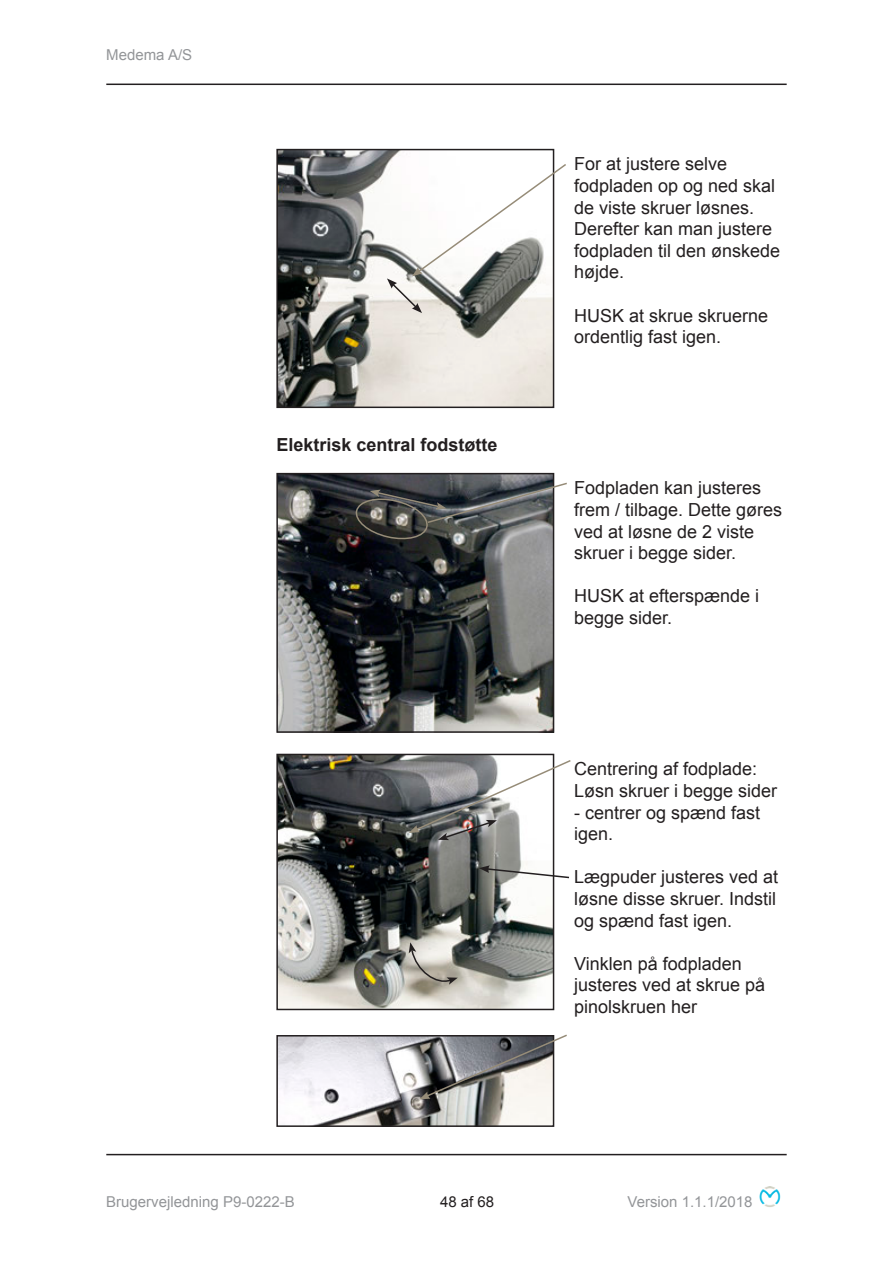
<style>
.page{position:relative;width:893px;height:1263px;background:#fff}
.page>*{position:absolute;margin:0;border:0;box-sizing:border-box;transform-origin:0 0}
.Brødtekst{font:18px/21.6px "Arial";color:#231f20}
.Brødtekst_fremhævet{font:700 18px "Arial";color:#231f20}
.t1{font:15px "Arial";color:#939598}
.t2{font:15px "Arial";color:#231f20}
</style>
<div class="page">
<hr style="left:106px;top:84px;width:681px;height:1px;background:#231f20">
<hr style="left:106px;top:1154px;width:681px;height:1px;background:#231f20">
<img style="left:759px;top:1186px;width:22px;height:21px">
<img style="left:279px;top:476px;width:272px;height:254px">
<div style="left:276px;top:473px;width:278px;height:260px;border:2px solid #231f20"></div>
<img style="left:279px;top:757px;width:272px;height:250px">
<div style="left:276px;top:754px;width:278px;height:256px;border:2px solid #231f20"></div>
<svg style="left:353px;top:481px;width:214px;height:60px"></svg>
<svg style="left:479px;top:865px;width:90px;height:14px"></svg>
<svg style="left:409px;top:759px;width:162px;height:81px"></svg>
<img style="left:279px;top:1038px;width:272px;height:86px">
<div style="left:276px;top:1035px;width:278px;height:92px;border:2px solid #231f20"></div>
<svg style="left:409px;top:942px;width:49px;height:43px"></svg>
<img style="left:279px;top:152px;width:272px;height:253px">
<div style="left:276px;top:149px;width:278px;height:259px;border:2px solid #231f20"></div>
<svg style="left:387px;top:162px;width:179px;height:151px"></svg>
<svg style="left:419px;top:1034px;width:148px;height:65px"></svg>
<p class="t1" style="left:106px;top:44px;width:87px">Medema A/S</p>
<p class="Brødtekst_fremhævet" style="left:276px;top:433px;width:223px">Elektrisk central fodstøtte</p>
<p class="Brødtekst" style="left:574px;top:153px;width:208px">For at justere selve fodpladen op og ned skal de viste skruer løsnes.<br>Derefter kan man justere fodpladen til den ønskede højde.</p>
<p class="Brødtekst" style="left:574px;top:305px;width:196px">HUSK at skrue skruerne ordentlig fast igen.</p>
<p class="Brødtekst" style="left:574px;top:477px;width:210px">Fodpladen kan justeres frem / tilbage. Dette gøres ved at løsne de 2 viste skruer i begge sider.</p>
<p class="Brødtekst" style="left:574px;top:585px;width:187px">HUSK at efterspænde i begge sider.</p>
<p class="Brødtekst" style="left:574px;top:758px;width:185px">Centrering af fodplade:</p>
<p class="Brødtekst" style="left:574px;top:780px;width:205px">Løsn skruer i begge sider</p>
<p class="Brødtekst" style="left:574px;top:801px;width:188px">- centrer og spænd fast igen.</p>
<p class="Brødtekst" style="left:574px;top:866px;width:206px;text-align:justify">Lægpuder justeres ved at løsne disse skruer. Indstil og spænd fast igen.</p>
<p class="Brødtekst" style="left:574px;top:953px;width:193px">Vinklen på fodpladen justeres ved at skrue på pinolskruen her</p>
<p class="t1" style="left:106px;top:1192px;width:190px">Brugervejledning P9-0222-B</p>
<p class="t2" style="left:440px;top:1192px;width:56px">48 af 68</p>
<p class="t1" style="left:628px;top:1192px;width:127px">Version 1.1.1/2018</p>
</div>
